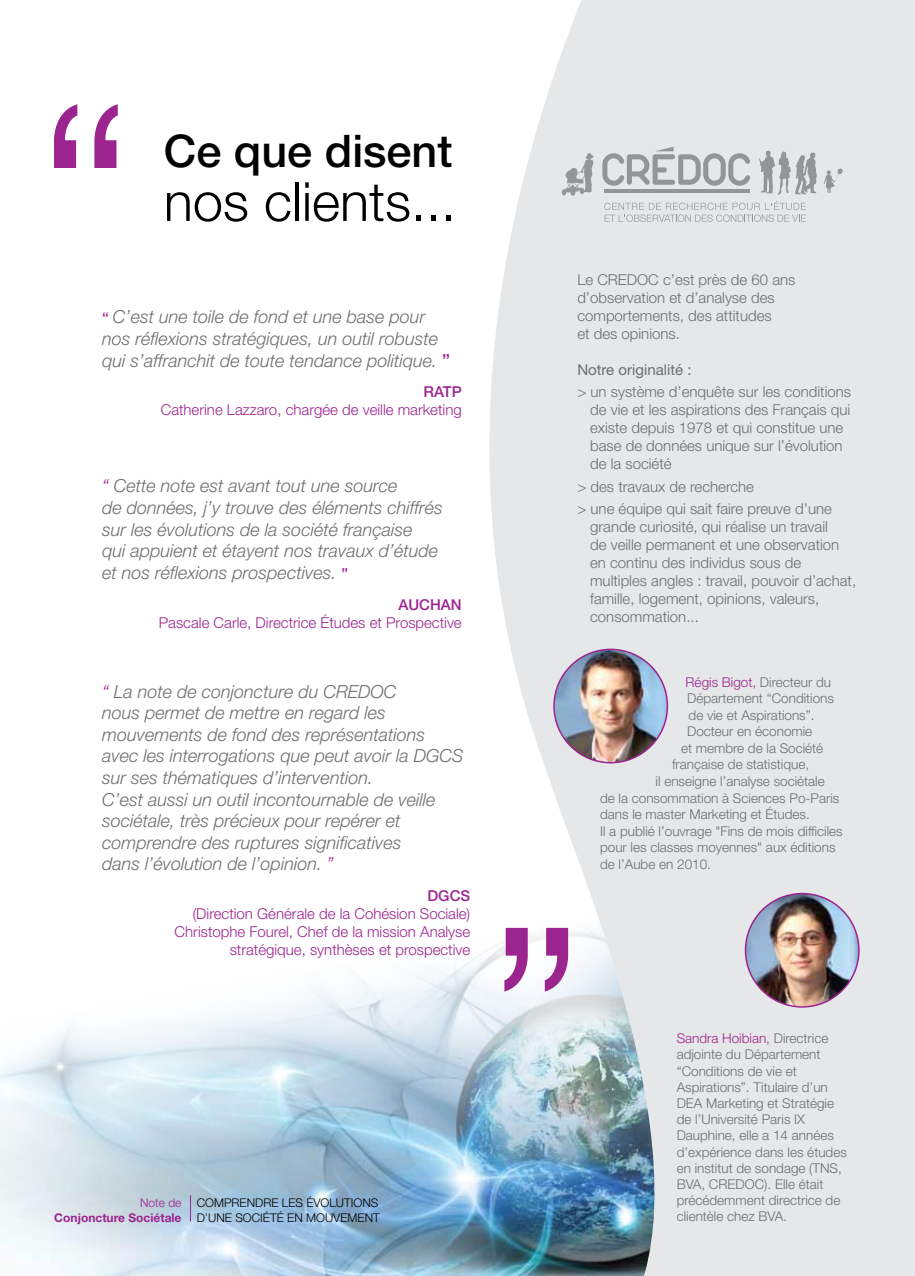
<style>
.page{position:relative;width:915px;height:1276px;background:#fff}
.page>*{position:absolute;margin:0;border:0;box-sizing:border-box;transform-origin:0 0}
.t1{font:300 54px "Helvetica Neue LT Std";color:#000}
.t2{font:500 45px "Helvetica Neue LT Std";color:#000}
.t3{font:italic 300 18px/21.6px "Helvetica Neue LT Std";color:#6d6e71}
.t4{font:300 15px/18px "Helvetica Neue LT Std";color:#6d6e71}
.t5{font:300 15px/18px "Helvetica Neue LT Std";color:#9c248f;text-align:right}
.t6{font:15px "Helvetica Neue LT Std";color:#6d6e71}
.t7{font:500 15px "Helvetica Neue LT Std";color:#9c248f}
.t8{font:300 13.5px/16.2px "Helvetica Neue LT Std";color:#6d6e71}
.t9{font:300 13.5px "Helvetica Neue LT Std";color:#9c248f}
.t10{font:300 12px/14.4px "Helvetica Neue LT Std";color:#000}
.t11{font:700 12px "Helvetica Neue LT Std";color:#9c248f}
.t12{font:300 12px "Helvetica Neue LT Std";color:#9c248f}
.s1{font-weight:500;font-style:normal;font-size:15px;color:#9c248f}
.s2{font-weight:500;font-style:normal;color:#9c248f}
.s3{color:#9c248f}
.s4{color:#6d6e71}
</style>
<div class="page">
<img style="left:0;top:976px;width:400px;height:300px">
<div style="left:741px;top:0;width:173px;height:1276px;background:#e6e7e8"></div>
<svg style="left:400px;top:0;width:341px;height:1276px;fill:#e6e7e8"></svg>
<img style="left:554px;top:649px;width:113px;height:113px;border-radius:57px">
<div style="left:553px;top:648px;width:115px;height:115px;border:2px solid #9c248f;border-radius:50%"></div>
<img style="left:745px;top:893px;width:113px;height:114px;border-radius:57px">
<div style="left:744px;top:893px;width:115px;height:114px;border:2px solid #9c248f;border-radius:50%"></div>
<hr style="left:604px;top:189px;width:146px;height:4px;background:#939598">
<svg style="left:602px;top:147px;width:147px;height:39px;background:#c6c7c9"></svg>
<svg style="left:823px;top:168px;width:19px;height:25px"></svg>
<svg style="left:561px;top:153px;width:32px;height:43px"></svg>
<svg style="left:758px;top:151px;width:58px;height:44px;background:#bebfc1"></svg>
<svg style="left:604px;top:201px;width:201px;height:21px;background:#d8d9da"></svg>
<svg style="left:54px;top:104px;width:64px;height:64px"></svg>
<svg style="left:504px;top:928px;width:64px;height:63px"></svg>
<svg style="left:190px;top:1195px;width:1px;height:26px"></svg>
<h2 class="t2" style="left:164px;top:124px;width:290px">Ce que disent</h2>
<h1 class="t1" style="left:164px;top:169px;width:294px">nos clients...</h1>
<p class="t3" style="left:102px;top:306px;width:349px"><span class="s1">“</span> C’est une toile de fond et une base pour nos réflexions stratégiques, un outil robuste qui s’affranchit de toute tendance politique. <span class="s2">”</span></p>
<p class="t7" style="left:423px;top:383px;width:40px">RATP</p>
<p class="t5" style="left:161px;top:401px;width:302px">Catherine Lazzaro, chargée de veille marketing</p>
<p class="t3" style="left:102px;top:475px;width:342px"><span class="s3">“</span> Cette note est avant tout une source<br>de données, j’y trouve des éléments chiffrés sur les évolutions de la société française<br>qui appuient et étayent nos travaux d’étude et nos réflexions prospectives. <span class="s1">”</span></p>
<p class="t7" style="left:398px;top:595px;width:65px">AUCHAN</p>
<p class="t5" style="left:159px;top:613px;width:304px">Pascale Carle, Directrice Études et Prospective</p>
<p class="t3" style="left:102px;top:680px;width:363px"><span class="s3">“</span> La note de conjoncture du CREDOC<br>nous permet de mettre en regard les mouvements de fond des représentations avec les interrogations que peut avoir la DGCS sur ses thématiques d’intervention.<br>C’est aussi un outil incontournable de veille sociétale, très précieux pour repérer et comprendre des ruptures significatives<br>dans l’évolution de l’opinion. <span class="s3">”</span></p>
<p class="t7" style="left:427px;top:887px;width:44px">DGCS</p>
<p class="t5" style="left:175px;top:904px;width:297px">(Direction Générale de la Cohésion Sociale)<br>Christophe Fourel, Chef de la mission Analyse stratégique, synthèses et prospective</p>
<p class="t12" style="left:140px;top:1195px;width:43px">Note de</p>
<p class="t11" style="left:54px;top:1209px;width:129px">Conjoncture Sociétale</p>
<p class="t10" style="left:197px;top:1195px;width:184px">COMPRENDRE LES ÉVOLUTIONS<br>D’UNE SOCIÉTÉ EN MOUVEMENT</p>
<p class="t4" style="left:577px;top:270px;width:219px">Le CREDOC c’est près de 60 ans d’observation et d’analyse des comportements, des attitudes<br>et des opinions.</p>
<p class="t6" style="left:577px;top:361px;width:116px">Notre originalité :</p>
<p class="t4" style="left:590px;top:383px;width:262px;text-indent:-13px">&gt; un système d’enquête sur les conditions de vie et les aspirations des Français qui existe depuis 1978 et qui constitue une base de données unique sur l’évolution de la société</p>
<p class="t4" style="left:577px;top:475px;width:256px;line-height:22.2px">&gt; des travaux de recherche<br>&gt; une équipe qui sait faire preuve d’une</p>
<p class="t4" style="left:590px;top:517px;width:267px">grande curiosité, qui réalise un travail<br>de veille permanent et une observation en continu des individus sous de multiples angles : travail, pouvoir d’achat, famille, logement, opinions, valeurs, consommation...</p>
<p class="t9" style="left:685px;top:674px;width:147px">Régis Bigot, <span class="s4">Directeur du</span></p>
<p class="t8" style="left:687px;top:690px;width:148px">Département “Conditions</p>
<p class="t8" style="left:688px;top:707px;width:127px">de vie et Aspirations”.</p>
<p class="t8" style="left:687px;top:723px;width:127px">Docteur en économie</p>
<p class="t8" style="left:681px;top:740px;width:144px">et membre de la Société</p>
<p class="t8" style="left:672px;top:756px;width:139px">française de statistique,</p>
<p class="t8" style="left:655px;top:773px;width:171px">il enseigne l’analyse sociétale</p>
<p class="t8" style="left:600px;top:789px;width:241px">de la consommation à Sciences Po-Paris</p>
<p class="t8" style="left:600px;top:806px;width:211px">dans le master Marketing et Études.</p>
<p class="t8" style="left:600px;top:822px;width:244px">Il a publié l’ouvrage "Fins de mois difficiles</p>
<p class="t8" style="left:600px;top:839px;width:237px">pour les classes moyennes" aux éditions</p>
<p class="t8" style="left:600px;top:855px;width:112px">de l’Aube en 2010.</p>
<p class="t8" style="left:676px;top:1030px;width:172px"><span class="s3">Sandra Hoibian,</span> Directrice adjointe du Département “Conditions de vie et<br>Aspirations”. Titulaire d’un<br>DEA Marketing et Stratégie de l’Université Paris IX<br>Dauphine, elle a 14 années d’expérience dans les études en institut de sondage (TNS,<br>BVA, CREDOC). Elle était précédemment directrice de clientèle chez BVA.</p>
</div>
